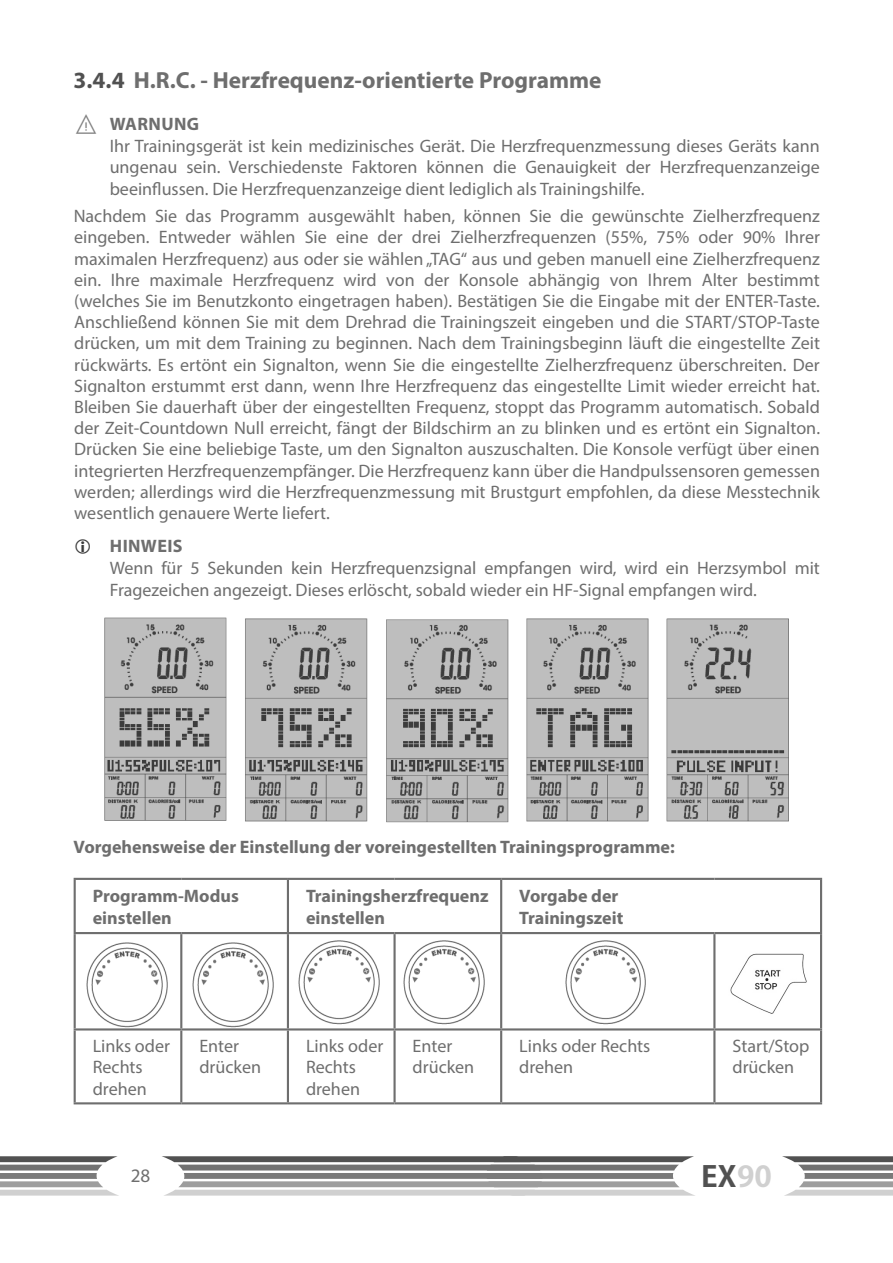
<style>
.page{position:relative;width:893px;height:1263px;background:#fff}
.page>*{position:absolute;margin:0;border:0;box-sizing:border-box;transform-origin:0 0}
.t1{font:28.5px "Koz Go Pro Bold 90 msp RKSJ H";color:#515151;scale:1.07 1}
.t2{font:700 23.4px "Myriad Pro";color:#6e6e6e}
.t3{font:19.05px "Myriad Pro";color:#6e6e6e}
.Text_Hinweise{font:18px/21.1px "Myriad Pro";color:#6e6e6e;text-align:justify}
.Einf__Abs{font:700 18px/21.6px "Myriad Pro";color:#6e6e6e}
.Einf__Abs-2{font:18px "Myriad Pro";color:#6e6e6e}
.Einf__Abs-3{font:700 18px "Myriad Pro";letter-spacing:.02em;color:#6e6e6e}
.s1{color:#515151}
.s2{color:#808080}
.s3{color:#d0d0d0}
</style>
<div class="page">
<img style="left:104px;top:617px;width:685px;height:206px">
<svg style="left:0;top:1156px;width:118px;height:39px"></svg>
<svg style="left:162px;top:1156px;width:532px;height:39px"></svg>
<svg style="left:782px;top:1156px;width:111px;height:39px"></svg>
<img style="left:730px;top:953px;width:77px;height:61px">
<img style="left:83px;top:934px;width:88px;height:94px">
<img style="left:189px;top:934px;width:88px;height:94px">
<img style="left:296px;top:934px;width:88px;height:91px">
<img style="left:400px;top:934px;width:88px;height:91px">
<img style="left:562px;top:934px;width:88px;height:91px">
<hr style="left:820px;top:880px;width:2px;height:52px;background:#6e6e6e">
<hr style="left:74px;top:878px;width:107px;height:2px;background:#6e6e6e">
<hr style="left:74px;top:880px;width:2px;height:52px;background:#6e6e6e">
<hr style="left:181px;top:878px;width:107px;height:2px;background:#6e6e6e">
<hr style="left:288px;top:878px;width:107px;height:2px;background:#6e6e6e">
<hr style="left:287px;top:880px;width:2px;height:52px;background:#6e6e6e">
<hr style="left:395px;top:878px;width:106px;height:2px;background:#6e6e6e">
<hr style="left:501px;top:878px;width:213px;height:2px;background:#6e6e6e">
<hr style="left:500px;top:880px;width:2px;height:52px;background:#6e6e6e">
<hr style="left:714px;top:878px;width:108px;height:2px;background:#6e6e6e">
<hr style="left:74px;top:932px;width:107px;height:2px;background:#6e6e6e">
<hr style="left:74px;top:934px;width:2px;height:94px;background:#6e6e6e">
<hr style="left:181px;top:932px;width:107px;height:2px;background:#6e6e6e">
<hr style="left:180px;top:934px;width:2px;height:94px;background:#6e6e6e">
<hr style="left:288px;top:932px;width:107px;height:2px;background:#6e6e6e">
<hr style="left:287px;top:934px;width:2px;height:94px;background:#6e6e6e">
<hr style="left:395px;top:932px;width:106px;height:2px;background:#6e6e6e">
<hr style="left:393px;top:934px;width:3px;height:94px;background:#6e6e6e">
<hr style="left:501px;top:932px;width:213px;height:2px;background:#6e6e6e">
<hr style="left:500px;top:934px;width:2px;height:94px;background:#6e6e6e">
<hr style="left:714px;top:932px;width:108px;height:2px;background:#6e6e6e">
<hr style="left:713px;top:934px;width:2px;height:94px;background:#6e6e6e">
<hr style="left:820px;top:934px;width:2px;height:94px;background:#6e6e6e">
<hr style="left:74px;top:1028px;width:107px;height:2px;background:#6e6e6e">
<hr style="left:74px;top:1030px;width:2px;height:72px;background:#6e6e6e">
<hr style="left:181px;top:1028px;width:107px;height:2px;background:#6e6e6e">
<hr style="left:180px;top:1030px;width:2px;height:72px;background:#6e6e6e">
<hr style="left:288px;top:1028px;width:107px;height:2px;background:#6e6e6e">
<hr style="left:287px;top:1030px;width:2px;height:72px;background:#6e6e6e">
<hr style="left:395px;top:1028px;width:106px;height:2px;background:#6e6e6e">
<hr style="left:393px;top:1030px;width:3px;height:72px;background:#6e6e6e">
<hr style="left:501px;top:1028px;width:213px;height:2px;background:#6e6e6e">
<hr style="left:500px;top:1030px;width:2px;height:72px;background:#6e6e6e">
<hr style="left:714px;top:1028px;width:108px;height:2px;background:#6e6e6e">
<hr style="left:713px;top:1030px;width:2px;height:72px;background:#6e6e6e">
<hr style="left:820px;top:1030px;width:2px;height:72px;background:#6e6e6e">
<hr style="left:74px;top:1102px;width:107px;height:2px;background:#6e6e6e">
<hr style="left:181px;top:1102px;width:107px;height:2px;background:#6e6e6e">
<hr style="left:288px;top:1102px;width:107px;height:2px;background:#6e6e6e">
<hr style="left:395px;top:1102px;width:106px;height:2px;background:#6e6e6e">
<hr style="left:501px;top:1102px;width:213px;height:2px;background:#6e6e6e">
<hr style="left:714px;top:1102px;width:108px;height:2px;background:#6e6e6e">
<p class="t2" style="left:74px;top:65px;width:529px"><span class="s1">3.4.4</span> H.R.C. - Herzfrequenz-orientierte Programme</p>
<p class="Einf__Abs-3" style="left:74px;top:112px;width:127px"><span class="s2">⚠</span> WARNUNG</p>
<p class="Text_Hinweise" style="left:110px;top:134px;width:712px;line-height:21.6px">Ihr Trainingsgerät ist kein medizinisches Gerät. Die Herzfrequenzmessung dieses Geräts kann ungenau sein. Verschiedenste Faktoren können die Genauigkeit der Herzfrequenzanzeige beeinflussen. Die Herzfrequenzanzeige dient lediglich als Trainingshilfe.</p>
<p class="Text_Hinweise" style="left:74px;top:205px;width:748px">Nachdem Sie das Programm ausgewählt haben, können Sie die gewünschte Zielherzfrequenz eingeben. Entweder wählen Sie eine der drei Zielherzfrequenzen (55%, 75% oder 90% Ihrer maximalen Herzfrequenz) aus oder sie wählen „TAG“ aus und geben manuell eine Zielherzfrequenz ein. Ihre maximale Herzfrequenz wird von der Konsole abhängig von Ihrem Alter bestimmt (welches Sie im Benutzkonto eingetragen haben). Bestätigen Sie die Eingabe mit der ENTER-Taste.<br>Anschließend können Sie mit dem Drehrad die Trainingszeit eingeben und die START/STOP-Taste drücken, um mit dem Training zu beginnen. Nach dem Trainingsbeginn läuft die eingestellte Zeit rückwärts. Es ertönt ein Signalton, wenn Sie die eingestellte Zielherzfrequenz überschreiten. Der Signalton erstummt erst dann, wenn Ihre Herzfrequenz das eingestellte Limit wieder erreicht hat.<br>Bleiben Sie dauerhaft über der eingestellten Frequenz, stoppt das Programm automatisch. Sobald der Zeit-Countdown Null erreicht, fängt der Bildschirm an zu blinken und es ertönt ein Signalton.<br>Drücken Sie eine beliebige Taste, um den Signalton auszuschalten. Die Konsole verfügt über einen integrierten Herzfrequenzempfänger. Die Herzfrequenz kann über die Handpulssensoren gemessen werden; allerdings wird die Herzfrequenzmessung mit Brustgurt empfohlen, da diese Messtechnik wesentlich genauere Werte liefert.</p>
<p class="Einf__Abs-3" style="left:110px;top:535px;width:74px">HINWEIS</p>
<p class="Text_Hinweise" style="left:110px;top:557px;width:712px;line-height:21.6px">Wenn für 5 Sekunden kein Herzfrequenzsignal empfangen wird, wird ein Herzsymbol mit<br>Fragezeichen angezeigt. Dieses erlöscht, sobald wieder ein HF-Signal empfangen wird.</p>
<p class="Einf__Abs" style="left:74px;top:836px;width:603px">Vorgehensweise der Einstellung der voreingestellten Trainingsprogramme:</p>
<p class="Einf__Abs" style="left:93px;top:884px;width:148px">Programm-Modus</p>
<p class="Einf__Abs" style="left:93px;top:906px;width:81px">einstellen</p>
<p class="Einf__Abs" style="left:306px;top:884px;width:184px">Trainingsherzfrequenz einstellen</p>
<p class="Einf__Abs" style="left:519px;top:884px;width:101px">Vorgabe der</p>
<p class="Einf__Abs" style="left:519px;top:906px;width:106px">Trainingszeit</p>
<p class="Einf__Abs-2" style="left:93px;top:1034px;width:79px">Links oder</p>
<p class="Einf__Abs-2" style="left:93px;top:1056px;width:52px">Rechts</p>
<p class="Einf__Abs-2" style="left:93px;top:1078px;width:56px">drehen</p>
<p class="Einf__Abs-2" style="left:199px;top:1034px;width:41px">Enter</p>
<p class="Einf__Abs-2" style="left:199px;top:1056px;width:63px">drücken</p>
<p class="Einf__Abs-2" style="left:306px;top:1034px;width:79px">Links oder</p>
<p class="Einf__Abs-2" style="left:306px;top:1056px;width:52px">Rechts</p>
<p class="Einf__Abs-2" style="left:306px;top:1078px;width:56px">drehen</p>
<p class="Einf__Abs-2" style="left:413px;top:1034px;width:41px">Enter</p>
<p class="Einf__Abs-2" style="left:413px;top:1056px;width:63px">drücken</p>
<p class="Einf__Abs-2" style="left:519px;top:1034px;width:133px">Links oder Rechts</p>
<p class="Einf__Abs-2" style="left:519px;top:1056px;width:56px">drehen</p>
<p class="Einf__Abs-2" style="left:732px;top:1034px;width:78px">Start/Stop</p>
<p class="Einf__Abs-2" style="left:732px;top:1056px;width:63px">drücken</p>
<p class="t3" style="left:131px;top:1164px;width:21px">28</p>
<h1 class="t1" style="left:701px;top:1158px;width:68px">EX<span class="s3">90</span></h1>
</div>
